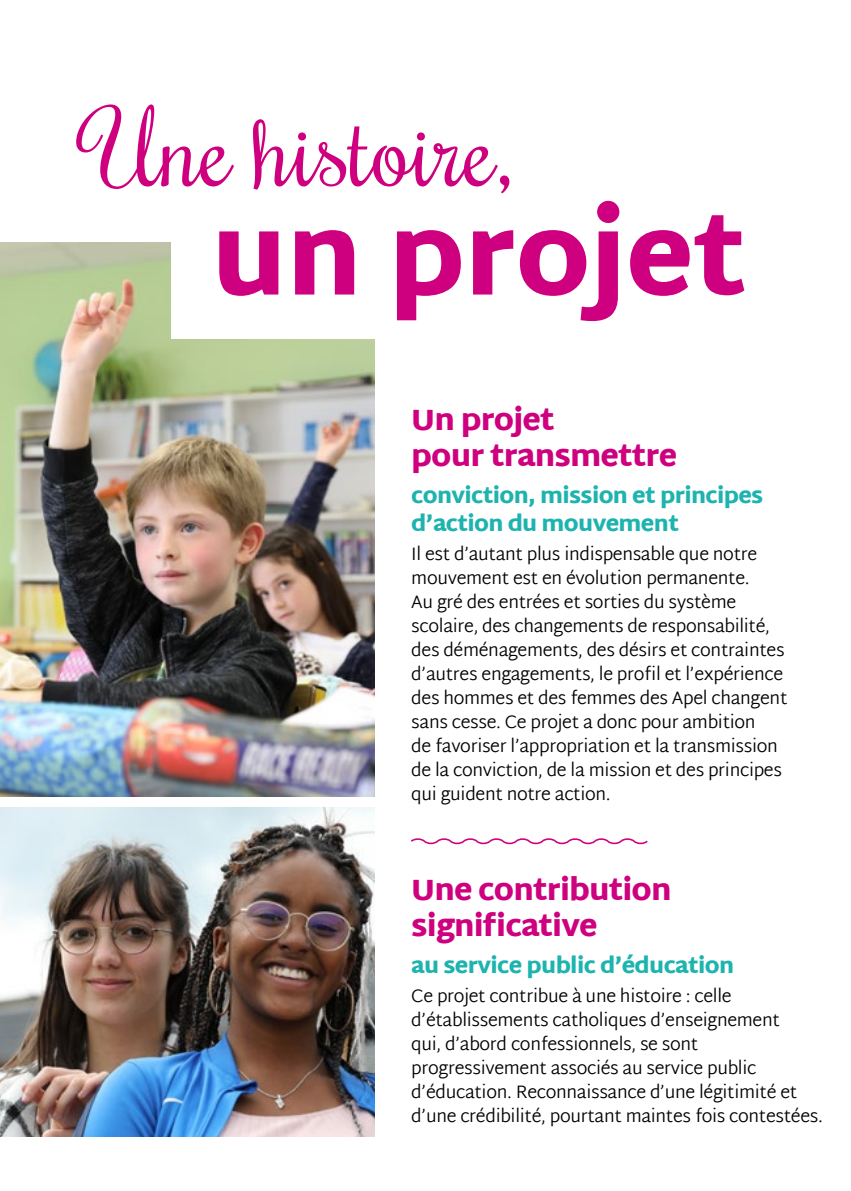
<style>
.page{position:relative;width:851px;height:1191px;background:#fff}
.page>*{position:absolute;margin:0;border:0;box-sizing:border-box;transform-origin:0 0}
.t1{font:900 111px "Martel Sans";letter-spacing:-.01em;color:#ce007f}
.t2{font:100px "Rochester";color:#ce007f}
.t3{font:900 30px/36px "Martel Sans";letter-spacing:-.03em;color:#ce007f}
.t4{font:900 22px/28px "Martel Sans";letter-spacing:-.03em;color:#1db3ae}
.t5{font:300 18px/24px "Martel Sans";letter-spacing:-.02em;color:#000}
</style>
<div class="page">
<img style="left:0;top:242px;width:374px;height:554px">
<div style="left:171px;top:146px;width:336px;height:193px;background:#fff"></div>
<img style="left:0;top:808px;width:374px;height:329px">
<svg style="left:411px;top:838px;width:237px;height:7px"></svg>
<h2 class="t2" style="left:87px;top:83px;width:430px">Une histoire,</h2>
<h1 class="t1" style="left:211px;top:191px;width:537px">un projet</h1>
<h3 class="t3" style="left:411px;top:402px;width:267px">Un projet<br>pour transmettre</h3>
<p class="t4" style="left:411px;top:481px;width:353px">conviction, mission et principes d’action du mouvement</p>
<p class="t5" style="left:411px;top:543px;width:377px">Il est d’autant plus indispensable que notre mouvement est en évolution permanente.<br>Au gré des entrées et sorties du système scolaire, des changements de responsabilité, des déménagements, des désirs et contraintes d’autres engagements, le profil et l’expérience des hommes et des femmes des Apel changent sans cesse. Ce projet a donc pour ambition<br>de favoriser l’appropriation et la transmission de la conviction, de la mission et des principes qui guident notre action.</p>
<h3 class="t3" style="left:411px;top:871px;width:262px">Une contribution significative</h3>
<p class="t4" style="left:411px;top:951px;width:324px">au service public d’éducation</p>
<p class="t5" style="left:411px;top:985px;width:413px">Ce projet contribue à une histoire : celle d’établissements catholiques d’enseignement<br>qui, d’abord confessionnels, se sont progressivement associés au service public d’éducation. Reconnaissance d’une légitimité et d’une crédibilité, pourtant maintes fois contestées.</p>
</div>
